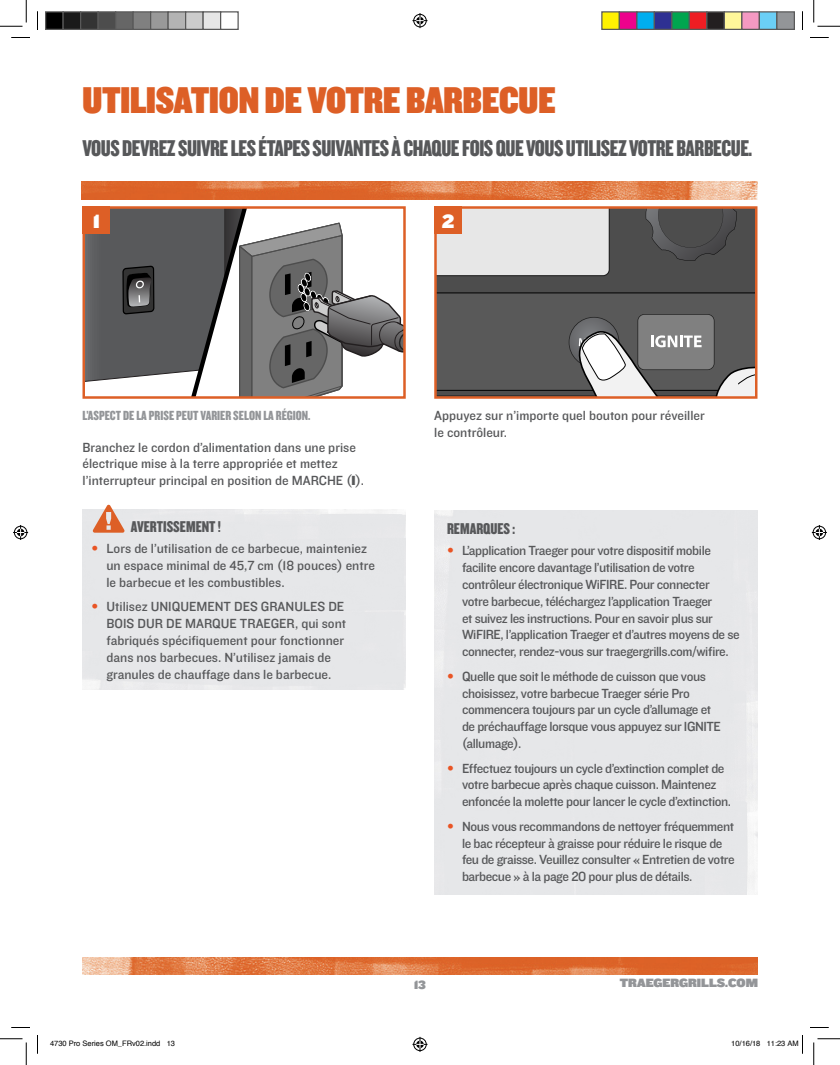
<style>
.page{position:relative;width:840px;height:1065px;background:#fff}
.page>*{position:absolute;margin:0;border:0;box-sizing:border-box;transform-origin:0 0}
.t1{font:38.75px "Knockout 90 Ultmt Welterwt";color:#dd5f26}
.t2{font:23.75px "Knockout 69 Full Liteweight";letter-spacing:-.02em;color:#57585a}
.t3{font:20px "Knockout 92 Ultmt Cruiserwt";color:#fff}
.t4{font:16.25px "Knockout 69 Full Liteweight";color:#57585a}
.t5{font:13.75px/16.9px "Knockout 31 Junior Middlewt";letter-spacing:-.03em;color:#57585a}
.t6{font:13.75px/16.9px "Knockout 31 Junior Middlewt";color:#57585a}
.t7{font:13.75px "Knockout 69 Full Liteweight";color:#939598}
.t8{font:12.5px "Knockout 92 Ultmt Cruiserwt";color:#939598}
.t9{font:7.5px "Helvetica";color:#000}
.s1{font-family:"Knockout 71 Full Middlewt"}
.s2{font-family:"Avenir LT Std";font-weight:300;color:#e95424}
</style>
<div class="page">
<img style="left:82px;top:958px;width:676px;height:17px">
<img style="left:81px;top:182px;width:677px;height:17px">
<svg style="left:85px;top:209px;width:318px;height:187px"></svg>
<div style="left:82px;top:206px;width:324px;height:193px;border:2px solid #dd5f26"></div>
<div style="left:82px;top:206px;width:28px;height:28px;background:#dd5f26"></div>
<svg style="left:437px;top:209px;width:318px;height:187px;background:#7a7a7a"></svg>
<div style="left:434px;top:206px;width:324px;height:193px;border:2px solid #dd5f26"></div>
<div style="left:434px;top:206px;width:28px;height:28px;background:#dd5f26"></div>
<svg style="left:92px;top:504px;width:33px;height:29px"></svg>
<svg style="left:11px;top:37px;width:19px;height:1px"></svg>
<svg style="left:810px;top:37px;width:19px;height:1px"></svg>
<svg style="left:11px;top:1027px;width:19px;height:1px"></svg>
<svg style="left:810px;top:1027px;width:19px;height:1px"></svg>
<svg style="left:37px;top:11px;width:1px;height:19px"></svg>
<svg style="left:37px;top:1035px;width:1px;height:19px"></svg>
<svg style="left:802px;top:11px;width:1px;height:19px"></svg>
<svg style="left:0;top:0;width:27px;height:27px"></svg>
<svg style="left:0;top:1039px;width:27px;height:26px"></svg>
<svg style="left:814px;top:0;width:26px;height:27px"></svg>
<svg style="left:814px;top:1039px;width:26px;height:26px"></svg>
<svg style="left:412px;top:13px;width:16px;height:15px"></svg>
<svg style="left:412px;top:1037px;width:16px;height:15px"></svg>
<svg style="left:13px;top:525px;width:15px;height:15px"></svg>
<svg style="left:812px;top:525px;width:15px;height:15px"></svg>
<div style="left:46px;top:12px;width:17px;height:17px;background:#000"></div>
<div style="left:45px;top:11px;width:19px;height:19px;border:1px solid #595959"></div>
<div style="left:63px;top:12px;width:18px;height:17px;background:#1a1a1a"></div>
<div style="left:62px;top:11px;width:19px;height:19px;border:1px solid #595959"></div>
<div style="left:81px;top:12px;width:17px;height:17px;background:#333"></div>
<div style="left:80px;top:11px;width:19px;height:19px;border:1px solid #595959"></div>
<div style="left:98px;top:12px;width:18px;height:17px;background:#4d4d4d"></div>
<div style="left:98px;top:11px;width:18px;height:19px;border:1px solid #595959"></div>
<div style="left:116px;top:12px;width:17px;height:17px;background:#666"></div>
<div style="left:115px;top:11px;width:19px;height:19px;border:1px solid #595959"></div>
<div style="left:133px;top:12px;width:18px;height:17px;background:#808080"></div>
<div style="left:132px;top:11px;width:19px;height:19px;border:1px solid #595959"></div>
<div style="left:151px;top:12px;width:17px;height:17px;background:#999"></div>
<div style="left:150px;top:11px;width:19px;height:19px;border:1px solid #595959"></div>
<div style="left:168px;top:12px;width:18px;height:17px;background:#b3b3b3"></div>
<div style="left:168px;top:11px;width:18px;height:19px;border:1px solid #595959"></div>
<div style="left:186px;top:12px;width:17px;height:17px;background:#ccc"></div>
<div style="left:185px;top:11px;width:19px;height:19px;border:1px solid #595959"></div>
<div style="left:203px;top:12px;width:18px;height:17px;background:#e6e6e6"></div>
<div style="left:202px;top:11px;width:19px;height:19px;border:1px solid #595959"></div>
<div style="left:220px;top:11px;width:19px;height:19px;border:1px solid #595959"></div>
<div style="left:602px;top:12px;width:17px;height:17px;background:#fff101"></div>
<div style="left:601px;top:11px;width:19px;height:19px;border:1px solid #595959"></div>
<div style="left:619px;top:12px;width:18px;height:17px;background:#ed028c"></div>
<div style="left:619px;top:11px;width:19px;height:19px;border:1px solid #595959"></div>
<div style="left:637px;top:12px;width:17px;height:17px;background:#00aeef"></div>
<div style="left:636px;top:11px;width:19px;height:19px;border:1px solid #595959"></div>
<div style="left:654px;top:12px;width:18px;height:17px;background:#2e3092"></div>
<div style="left:654px;top:11px;width:18px;height:19px;border:1px solid #595959"></div>
<div style="left:672px;top:12px;width:17px;height:17px;background:#00a54f"></div>
<div style="left:671px;top:11px;width:19px;height:19px;border:1px solid #595959"></div>
<div style="left:689px;top:12px;width:18px;height:17px;background:#ee1d23"></div>
<div style="left:689px;top:11px;width:19px;height:19px;border:1px solid #595959"></div>
<div style="left:707px;top:12px;width:17px;height:17px;background:#231f20"></div>
<div style="left:706px;top:11px;width:19px;height:19px;border:1px solid #595959"></div>
<div style="left:724px;top:12px;width:18px;height:17px;background:#fff79a"></div>
<div style="left:724px;top:11px;width:18px;height:19px;border:1px solid #595959"></div>
<div style="left:742px;top:12px;width:17px;height:17px;background:#f499c2"></div>
<div style="left:741px;top:11px;width:19px;height:19px;border:1px solid #595959"></div>
<div style="left:759px;top:12px;width:18px;height:17px;background:#6bcff6"></div>
<div style="left:759px;top:11px;width:19px;height:19px;border:1px solid #595959"></div>
<div style="left:777px;top:12px;width:17px;height:17px;background:#939598"></div>
<div style="left:776px;top:11px;width:19px;height:19px;border:1px solid #595959"></div>
<svg style="left:802px;top:1035px;width:1px;height:19px"></svg>
<h1 class="t1" style="left:82px;top:74px;width:475px">UTILISATION DE VOTRE BARBECUE</h1>
<h2 class="t2" style="left:82px;top:134px;width:671px">VOUS DEVREZ SUIVRE LES ÉTAPES SUIVANTES À CHAQUE FOIS QUE VOUS UTILISEZ VOTRE BARBECUE.</h2>
<h3 class="t3" style="left:93px;top:207px;width:8px">1</h3>
<h3 class="t3" style="left:442px;top:207px;width:14px">2</h3>
<p class="t7" style="left:82px;top:407px;width:230px">L’ASPECT DE LA PRISE PEUT VARIER SELON LA RÉGION.</p>
<p class="t6" style="left:82px;top:438px;width:283px">Branchez le cordon d’alimentation dans une prise électrique mise à la terre appropriée et mettez l’interrupteur principal en position de MARCHE (<span class="s1">I</span>).</p>
<p class="t4" style="left:131px;top:517px;width:92px">AVERTISSEMENT !</p>
<p class="t6" style="left:107px;top:539px;width:270px;text-indent:-15px"><span class="s2">•</span> Lors de l’utilisation de ce barbecue, mainteniez un espace minimal de 45,7 cm (18 pouces) entre le barbecue et les combustibles.</p>
<p class="t6" style="left:107px;top:598px;width:241px;text-indent:-15px"><span class="s2">•</span> Utilisez UNIQUEMENT DES GRANULES DE BOIS DUR DE MARQUE TRAEGER, qui sont fabriqués spécifiquement pour fonctionner dans nos barbecues. N’utilisez jamais de granules de chauffage dans le barbecue.</p>
<p class="t6" style="left:434px;top:406px;width:272px">Appuyez sur n’importe quel bouton pour réveiller le contrôleur.</p>
<p class="t4" style="left:447px;top:519px;width:70px">REMARQUES :</p>
<p class="t5" style="left:462px;top:541px;width:279px;text-indent:-15px"><span class="s2">•</span> L’application Traeger pour votre dispositif mobile facilite encore davantage l’utilisation de votre contrôleur électronique WiFIRE. Pour connecter votre barbecue, téléchargez l’application Traeger<br>et suivez les instructions. Pour en savoir plus sur WiFIRE, l’application Traeger et d’autres moyens de se connecter, rendez-vous sur traegergrills.com/wifire.</p>
<p class="t5" style="left:462px;top:667px;width:260px;text-indent:-15px"><span class="s2">•</span> Quelle que soit le méthode de cuisson que vous choisissez, votre barbecue Traeger série Pro commencera toujours par un cycle d’allumage et de préchauffage lorsque vous appuyez sur IGNITE (allumage).</p>
<p class="t5" style="left:462px;top:759px;width:271px;text-indent:-15px"><span class="s2">•</span> Effectuez toujours un cycle d’extinction complet de votre barbecue après chaque cuisson. Maintenez enfoncée la molette pour lancer le cycle d’extinction.</p>
<p class="t5" style="left:462px;top:817px;width:274px;text-indent:-15px"><span class="s2">•</span> Nous vous recommandons de nettoyer fréquemment le bac récepteur à graisse pour réduire le risque de feu de graisse. Veuillez consulter « Entretien de votre barbecue » à la page 20 pour plus de détails.</p>
<p class="t8" style="left:414px;top:976px;width:13px">13</p>
<p class="t8" style="left:620px;top:974px;width:140px">TRAEGERGRILLS.COM</p>
<p class="t9" style="left:50px;top:1038px;width:127px">4730 Pro Series OM_FRv02.indd 13</p>
<p class="t9" style="left:731px;top:1038px;width:69px">10/16/18 11:23 AM</p>
</div>
